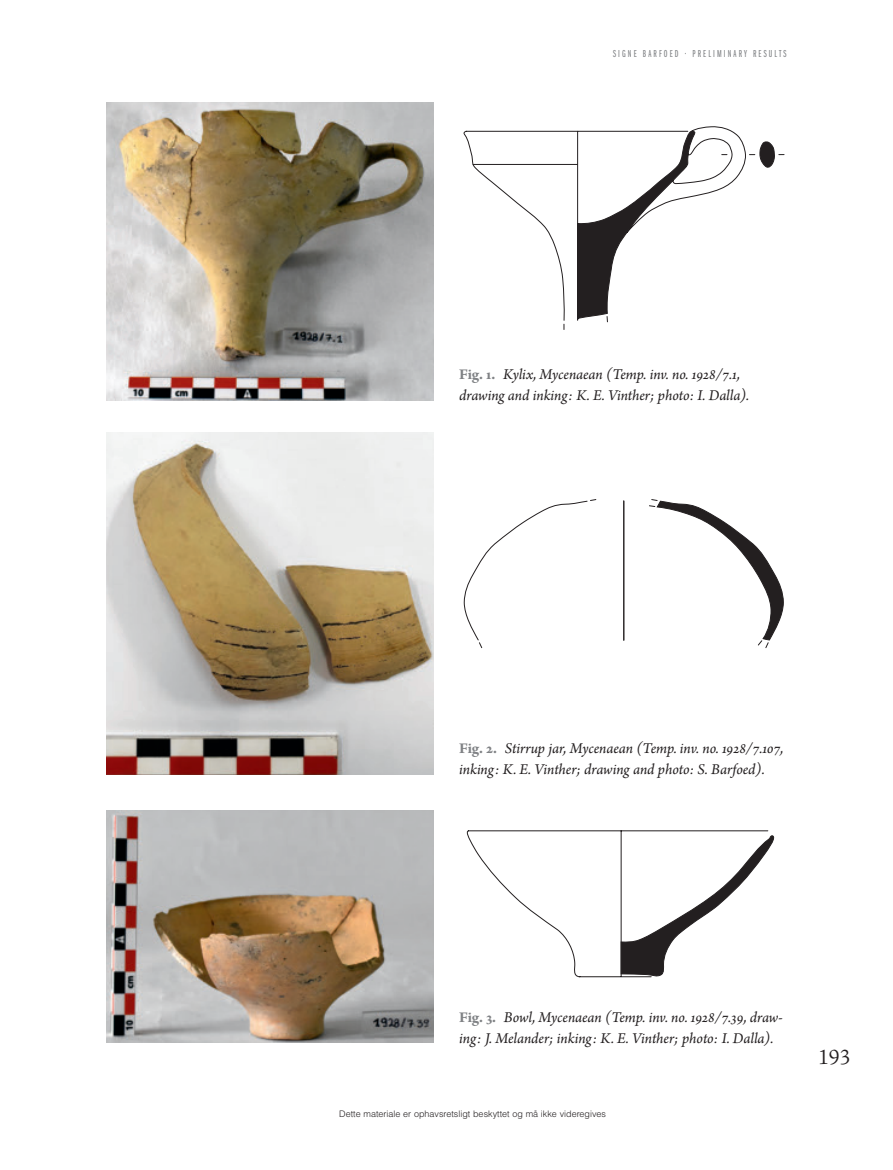
<style>
.page{position:relative;width:893px;height:1170px;background:#fff}
.page>*{position:absolute;margin:0;border:0;box-sizing:border-box;transform-origin:0 0}
.t1{font:300 22.5px "Adobe Jenson Pro";color:#231f20}
.t2{font:italic 15.75px/21px "Arno Pro";letter-spacing:-.005em;color:#231f20}
.t3{font:10.5px "ITC Franklin Gothic Std Bk X Cp";letter-spacing:.2em;color:#808285}
.t4{font:300 9px "Helvetica LT Std";color:#231f20}
.s1{font-weight:700;font-style:normal;color:#808285}
</style>
<div class="page">
<img style="left:106px;top:102px;width:328px;height:298px">
<svg style="left:463px;top:126px;width:322px;height:204px"></svg>
<img style="left:106px;top:432px;width:328px;height:342px">
<svg style="left:463px;top:499px;width:321px;height:150px"></svg>
<img style="left:106px;top:810px;width:328px;height:232px">
<svg style="left:466px;top:830px;width:309px;height:148px"></svg>
<p class="t3" style="left:613px;top:48px;width:175px">SIGNE BARFOED ∙ PRELIMINARY RESULTS</p>
<p class="t2" style="left:459px;top:365px;width:291px"><span class="s1">Fig. 1.</span> Kylix, Mycenaean (Temp. inv. no. 1928/7.1, drawing and inking: K. E. Vinther; photo: I. Dalla).</p>
<p class="t2" style="left:459px;top:739px;width:325px"><span class="s1">Fig. 2.</span> Stirrup jar, Mycenaean (Temp. inv. no. 1928/7.107, inking: K. E. Vinther; drawing and photo: S. Barfoed).</p>
<p class="t2" style="left:459px;top:1007px;width:325px"><span class="s1">Fig. 3.</span> Bowl, Mycenaean (Temp. inv. no. 1928/7.39, draw&shy;ing: J. Melander; inking: K. E. Vinther; photo: I. Dalla).</p>
<p class="t4" style="left:339px;top:1107px;width:268px">Dette materiale er ophavsretsligt beskyttet og må ikke videregives</p>
<h1 class="t1" style="left:818px;top:1043px;width:34px">193</h1>
</div>
